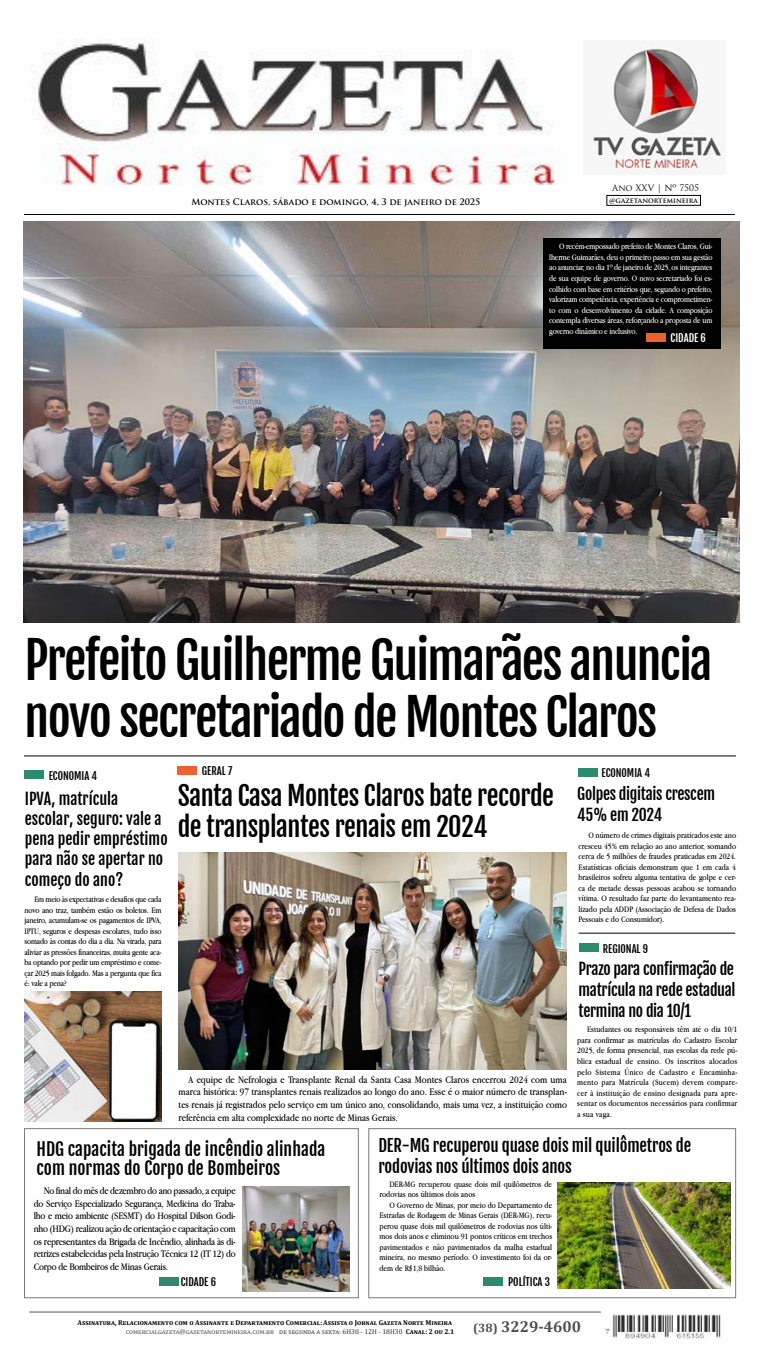
<style>
.page{position:relative;width:759px;height:1365px;background:#fff}
.page>*{position:absolute;margin:0;border:0;box-sizing:border-box;transform-origin:0 0}
.t1{font:49.88px/56.9px "Fjalla One";letter-spacing:-.035em;color:#000}
.t2{font:26.25px/31.5px "Fjalla One";letter-spacing:-.02em;color:#000}
.t3{font:17.5px/18.4px "Fjalla One";color:#000}
.t4{font:16.62px/21px "Fjalla One";letter-spacing:-.01em;color:#000}
.t5{font:15.75px/21px "Fjalla One";letter-spacing:-.02em;color:#000}
.t6{font:15.75px/20.1px "Fjalla One";color:#000}
.t7{font:700 15.75px "Cambria";color:#4b4d50}
.t8{font:700 12.25px "Cambria";color:#4b4d50}
.t9{font:10.5px "Apple Garamond";letter-spacing:-.02em;color:#000}
.t10{font:10.5px "Apple Garamond";color:#000}
.t11{font:10.5px "Fjalla One";color:#000}
.t12{font:10.5px "Fjalla One";color:#fff}
.t13{font:8.75px/10.5px "Apple Garamond";color:#000;text-align:justify}
.t14{font:8.75px "Apple Garamond";letter-spacing:-.02em;color:#fff}
.t15{font:8.75px "Apple Garamond";letter-spacing:.02em;color:#000}
.t16{font:8.75px "Apple Garamond";letter-spacing:-.02em;color:#000}
.t17{font:700 8.75px "Trajan Pro";color:#000}
.t18{font:8.75px "Trajan Pro";color:#000}
.t19{font:700 7px "Cambria";color:#000}
.t20{font:7px "Cambria";color:#333}
.t21{font:7px "Cambria";letter-spacing:.055em;color:#4b4d50}
.t22{font:700 7px "Trajan Pro";color:#000}
.s1{font-weight:700;color:#000}
</style>
<div class="page">
<hr style="left:29px;top:1311px;width:572px;height:1px;background:#58595b">
<img style="left:24px;top:221px;width:715px;height:402px">
<div style="left:368px;top:1128px;width:368px;height:169px;border:1px solid #78797d"></div>
<div style="left:24px;top:1128px;width:335px;height:169px;border:1px solid #78797d"></div>
<div style="left:607px;top:195px;width:94px;height:10px;border:1px solid #000"></div>
<hr style="left:24px;top:214px;width:711px;height:1px;background:#000">
<img style="left:605px;top:1314px;width:116px;height:24px">
<hr style="left:24px;top:755px;width:712px;height:1px;background:#000">
<div style="left:24px;top:770px;width:20px;height:8px;background:#2c8a6e"></div>
<div style="left:578px;top:768px;width:19px;height:9px;background:#2c8a6e"></div>
<div style="left:579px;top:943px;width:20px;height:9px;background:#2c8a6e"></div>
<div style="left:484px;top:1276px;width:19px;height:9px;background:#2c8a6e"></div>
<div style="left:159px;top:1276px;width:20px;height:9px;background:#2c8a6e"></div>
<div style="left:177px;top:765px;width:20px;height:9px;background:#eb6130"></div>
<img style="left:32px;top:41px;width:535px;height:143px">
<img style="left:590px;top:41px;width:134px;height:133px">
<img style="left:179px;top:852px;width:388px;height:217px">
<div style="left:543px;top:238px;width:178px;height:110px;background:#000"></div>
<div style="left:646px;top:333px;width:20px;height:8px;background:#eb6130"></div>
<hr style="left:579px;top:932px;width:156px;height:1px;background:#000">
<img style="left:25px;top:991px;width:136px;height:130px">
<img style="left:242px;top:1186px;width:107px;height:105px">
<img style="left:557px;top:1182px;width:173px;height:106px">
<p class="t17" style="left:191px;top:196px;width:291px">Montes Claros, sábado e domingo, 4, 3 de janeiro de 2025</p>
<p class="t18" style="left:612px;top:182px;width:89px">Ano XXV | Nº 7505</p>
<p class="t22" style="left:609px;top:196px;width:90px">@gazetanortemineira</p>
<p class="t14" style="left:559px;top:241px;width:155px">O recém-empossado prefeito de Montes Claros, Gui-</p>
<p class="t14" style="left:549px;top:262px;width:165px">ao anunciar, no dia º1 de janeiro de 2025, os integrantes</p>
<p class="t14" style="left:549px;top:283px;width:165px">colhido com base em critérios que, segundo o prefeito,</p>
<p class="t14" style="left:549px;top:252px;width:165px">lherme Guimarães, deu o primeiro passo em sua gestão</p>
<p class="t14" style="left:549px;top:273px;width:165px">de sua equipe de governo O. novo secretariado foi es-</p>
<p class="t14" style="left:549px;top:304px;width:165px">to com o desenvolvimento da cidade A. composição</p>
<p class="t14" style="left:549px;top:294px;width:165px">valorizam competência, experiência e comprometimen-</p>
<p class="t14" style="left:549px;top:315px;width:165px">contempla diversas áreas, reforçando a proposta de um</p>
<p class="t12" style="left:671px;top:331px;width:37px">CIDADE 6</p>
<p class="t14" style="left:549px;top:325px;width:90px">governo dinâmico e inclusivo.</p>
<h1 class="t1" style="left:25px;top:631px;width:690px">Prefeito Guilherme Guimarães anuncia novo secretariado de Montes Claros</h1>
<p class="t11" style="left:49px;top:769px;width:50px">ECONOMIA 4</p>
<h3 class="t6" style="left:25px;top:788px;width:144px">IPVA, matrícula escolar, seguro: vale a pena pedir empréstimo para não se apertar no começo do ano?</h3>
<p class="t13" style="left:24px;top:893px;width:139px;text-indent:10px">Em meio às expectativas e desafios que cada novo ano traz, também estão os boletos. Em janeiro, acumulam s e- os pagamentos de IPVA, IPTU, seguros e despesas escolares, tudo isso somado às contas do dia a dia. Na virada, para</p>
<p class="t16" style="left:24px;top:967px;width:139px">çar 2025 mais folgado. Mas a pergunta que fica</p>
<p class="t16" style="left:24px;top:946px;width:138px">aliviar as pressões financeiras, muita gente aca-</p>
<p class="t16" style="left:24px;top:978px;width:44px">:é vale a pena?</p>
<p class="t16" style="left:24px;top:957px;width:139px">ba optando por pedir um empréstimo e come-</p>
<p class="t11" style="left:202px;top:764px;width:32px">GERAL 7</p>
<h2 class="t2" style="left:178px;top:779px;width:378px">Santa Casa Montes Claros bate recorde de transplantes renais em 2024</h2>
<p class="t11" style="left:601px;top:766px;width:50px">ECONOMIA 4</p>
<h3 class="t5" style="left:577px;top:783px;width:139px">Golpes digitais crescem<br>45% em 2024</h3>
<p class="t13" style="left:579px;top:829px;width:159px;text-indent:10px">O número de crimes digitais praticados este ano cresceu 45% em relação ao ano anterior, somando cerca de 5 milhões de fraudes praticadas em 2024.<br>Estatísticas oficiais demonstram que 1 em cada 4</p>
<p class="t13" style="left:579px;top:882px;width:159px">ca de metade dessas pessoas acabou se tornando</p>
<p class="t13" style="left:579px;top:871px;width:159px">brasileiros sofreu alguma tentativa de golpe e cer-</p>
<p class="t13" style="left:579px;top:903px;width:159px">lizado pela ADDP (Associação de Defesa de Dados</p>
<p class="t13" style="left:579px;top:892px;width:159px">vítima O. resultado faz parte do levantamento rea-</p>
<p class="t13" style="left:579px;top:913px;width:87px">Pessoais e do Consumidor .(</p>
<p class="t11" style="left:603px;top:941px;width:47px">REGIONAL 9</p>
<h3 class="t5" style="left:579px;top:957px;width:159px;text-align:justify">Prazo para confirmação de matrícula na rede estadual termina no dia 10/1</h3>
<p class="t13" style="left:577px;top:1024px;width:162px;text-align:right">Estudantes ou responsáveis têm até o dia 10/1 para confirmar as matrículas do Cadastro Escolar</p>
<p class="t15" style="left:709px;top:1055px;width:30px">alocados</p>
<p class="t13" style="left:577px;top:1045px;width:162px">2025, de forma presencial, nas escolas da rede pú-</p>
<p class="t13" style="left:577px;top:1055px;width:46px">blica estadual</p>
<p class="t13" style="left:625px;top:1055px;width:9px">de</p>
<p class="t13" style="left:665px;top:1055px;width:10px">Os</p>
<p class="t13" style="left:637px;top:1055px;width:25px">ensino.</p>
<p class="t15" style="left:678px;top:1055px;width:29px">inscritos</p>
<p class="t10" style="left:189px;top:1073px;width:380px">A equipe de Nefrologia e Transplante Renal da Santa Casa Montes Claros encerrou 2024 com uma</p>
<p class="t10" style="left:179px;top:1098px;width:390px">tes renais já registrados pelo serviço em um único ano, consolidando, mais uma vez a, instituição como</p>
<p class="t10" style="left:179px;top:1085px;width:390px">marca histórica: 97 transplantes renais realizados ao longo do ano. Esse oé maior número de transplan-</p>
<p class="t10" style="left:179px;top:1110px;width:221px">referência em alta complexidade no norte de Minas Gerais.</p>
<p class="t13" style="left:624px;top:1066px;width:21px">Único</p>
<p class="t13" style="left:577px;top:1066px;width:16px">pelo</p>
<p class="t13" style="left:577px;top:1108px;width:36px">a sua vaga.</p>
<p class="t13" style="left:647px;top:1066px;width:9px">de</p>
<p class="t15" style="left:659px;top:1066px;width:30px">Cadastro</p>
<p class="t15" style="left:699px;top:1066px;width:39px">Encaminha-</p>
<p class="t15" style="left:596px;top:1066px;width:26px">Sistema</p>
<p class="t13" style="left:692px;top:1066px;width:5px">e</p>
<p class="t15" style="left:577px;top:1076px;width:162px">mento para Matrícula (Sucem) devem compare-</p>
<p class="t15" style="left:577px;top:1087px;width:162px">cer à instituição de ensino designada para apre-</p>
<p class="t15" style="left:577px;top:1097px;width:162px">sentar os documentos necessários para confirmar</p>
<h3 class="t3" style="left:37px;top:1140px;width:290px">HDG capacita brigada de incêndio alinhada com normas do Corpo de Bombeiros</h3>
<p class="t9" style="left:44px;top:1184px;width:193px">No final do mês de dezembro do ano passado a, equipe</p>
<p class="t9" style="left:34px;top:1222px;width:203px">nho (HDG) realizou ação de orientação e capacitação com</p>
<p class="t9" style="left:34px;top:1196px;width:203px">do Serviço Especializado Segurança, Medicina do Traba-</p>
<p class="t9" style="left:34px;top:1209px;width:203px">lho e meio ambiente (SESMT) do Hospital Dilson Godi-</p>
<p class="t9" style="left:34px;top:1234px;width:203px">os representantes da Brigada de Incêndio, alinhada às di-</p>
<p class="t9" style="left:34px;top:1259px;width:136px">Corpo de Bombeiros de Minas Gerais.</p>
<p class="t9" style="left:34px;top:1247px;width:203px">retrizes estabelecidas pela Instrução Técnica 12 (IT 12) do</p>
<p class="t11" style="left:181px;top:1275px;width:37px">CIDADE 6</p>
<h3 class="t4" style="left:378px;top:1134px;width:314px">DER-MG recuperou quase dois mil quilômetros de rodovias nos últimos dois anos</h3>
<p class="t13" style="left:379px;top:1178px;width:174px;text-indent:10px">DER-MG recuperou quase dois mil quilômetros de rodovias nos últimos dois anos</p>
<p class="t13" style="left:389px;top:1199px;width:164px">O Governo de Minas, por meio do Departamento de</p>
<p class="t13" style="left:379px;top:1230px;width:174px">mos dois anos e eliminou 91 pontos críticos em trechos</p>
<p class="t13" style="left:379px;top:1209px;width:174px">Estradas de Rodagem de Minas Gerais (DER-MG ,) recu-</p>
<p class="t13" style="left:379px;top:1241px;width:174px">pavimentados e não pavimentados da malha estadual</p>
<p class="t13" style="left:379px;top:1262px;width:67px">dem de R$1,8 bilhão.</p>
<p class="t13" style="left:379px;top:1220px;width:174px">perou quase dois mil quilômetros de rodovias nos últi-</p>
<p class="t13" style="left:379px;top:1251px;width:174px">mineira, no mesmo período O. investimento foi da or-</p>
<p class="t11" style="left:508px;top:1275px;width:43px">POLÍTICA 3</p>
<p class="t19" style="left:78px;top:1317px;width:376px">Assinatura, Relacionamento com o Assinante e Departamento Comercial:Assista o Jornal Gazeta Norte Mineira</p>
<h3 class="t7" style="left:501px;top:1315px;width:81px">3229-4600</h3>
<h3 class="t8" style="left:473px;top:1319px;width:26px">(38)</h3>
<p class="t21" style="left:126px;top:1326px;width:149px">comercialgazeta@gazetanortemineira.com.br</p>
<p class="t20" style="left:279px;top:1326px;width:177px">de segunda a sexta H6: 30 - 12H - 18H30 <span class="s1">Canal 2: ou 2.1</span></p>
</div>
